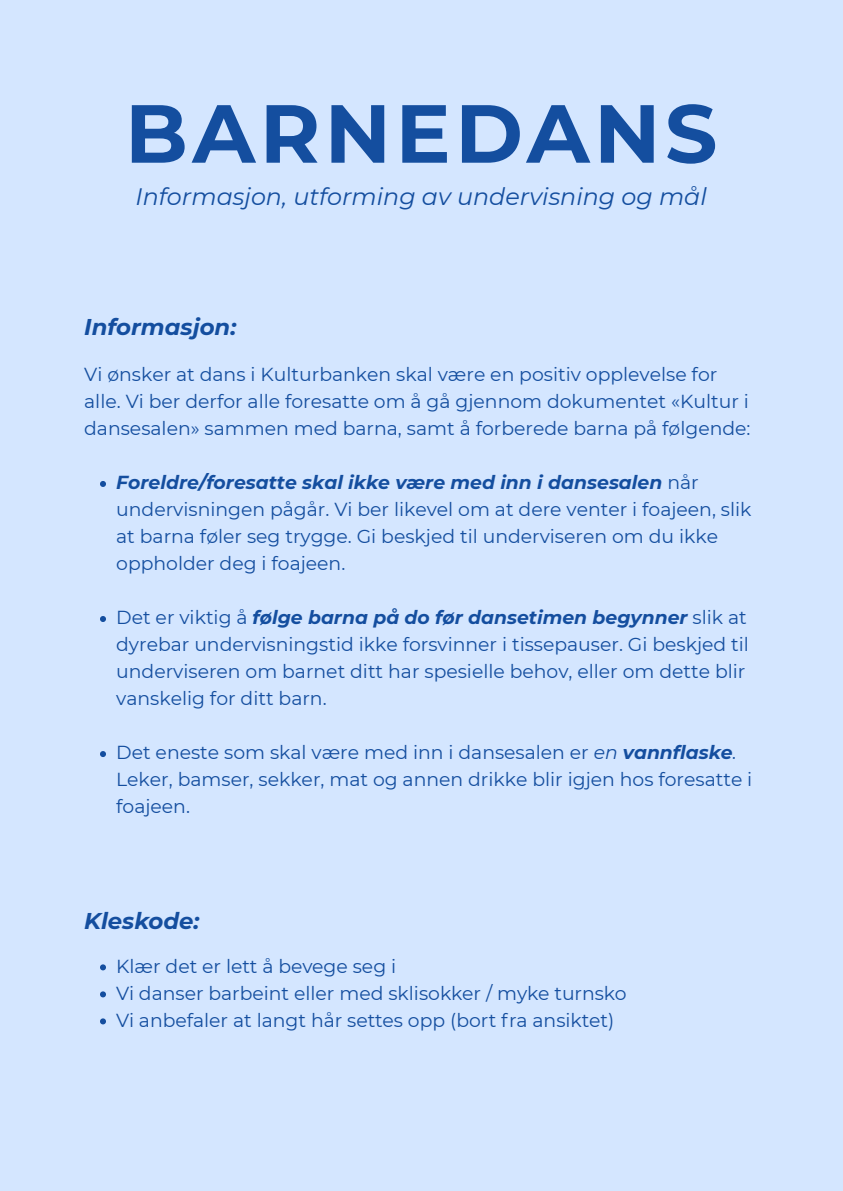
<style>
.page{position:relative;width:843px;height:1191px;background:#fff}
.page>*{position:absolute;margin:0;border:0;box-sizing:border-box;transform-origin:0 0}
.t1{font:700 82.2px "Montserrat";letter-spacing:.055em;color:#144e9f}
.t2{font:italic 23.8px "Montserrat";color:#144e9f}
.t3{font:italic 700 22.8px "Montserrat";color:#144e9f}
.t4{font:18.8px/27px "Montserrat";color:#144e9f}
.s1{font-weight:700;font-style:italic}
.s2{font-style:italic}
</style>
<div class="page">
<div style="left:0;top:0;width:842px;height:1190px;background:#d4e6ff"></div>
<svg style="left:100px;top:481px;width:6px;height:6px"></svg>
<svg style="left:100px;top:616px;width:6px;height:6px"></svg>
<svg style="left:100px;top:751px;width:6px;height:6px"></svg>
<svg style="left:100px;top:964px;width:6px;height:6px"></svg>
<svg style="left:100px;top:991px;width:6px;height:6px"></svg>
<svg style="left:100px;top:1018px;width:6px;height:6px"></svg>
<h1 class="t1" style="left:125px;top:83px;width:593px">BARNEDANS</h1>
<p class="t2" style="left:135px;top:182px;width:572px">Informasjon, utforming av undervisning og mål</p>
<p class="t3" style="left:84px;top:312px;width:153px">Informasjon:</p>
<p class="t4" style="left:84px;top:361px;width:667px">Vi ønsker at dans i Kulturbanken skal være en positiv opplevelse for alle. Vi ber derfor alle foresatte om å gå gjennom dokumentet «Kultur i dansesalen» sammen med barna, samt å forberede barna på følgende:</p>
<p class="t4" style="left:116px;top:469px;width:636px"><span class="s1">Foreldre/foresatte skal ikke være med inn i dansesalen</span> når undervisningen pågår. Vi ber likevel om at dere venter i foajeen, slik at barna føler seg trygge. Gi beskjed til underviseren om du ikke oppholder deg i foajeen.</p>
<p class="t4" style="left:116px;top:604px;width:634px">Det er viktig å <span class="s1">følge barna på do før dansetimen begynner</span> slik at dyrebar undervisningstid ikke forsvinner i tissepauser. Gi beskjed til underviseren om barnet ditt har spesielle behov, eller om dette blir vanskelig for ditt barn.</p>
<p class="t4" style="left:116px;top:739px;width:637px">Det eneste som skal være med inn i dansesalen er <span class="s2">en</span> <span class="s1">vannflaske</span><span class="s2">.<br></span>Leker, bamser, sekker, mat og annen drikke blir igjen hos foresatte i foajeen.</p>
<p class="t3" style="left:84px;top:906px;width:117px">Kleskode:</p>
<p class="t4" style="left:116px;top:952px;width:511px">Klær det er lett å bevege seg i<br>Vi danser barbeint eller med sklisokker / myke turnsko<br>Vi anbefaler at langt hår settes opp (bort fra ansiktet)</p>
</div>
